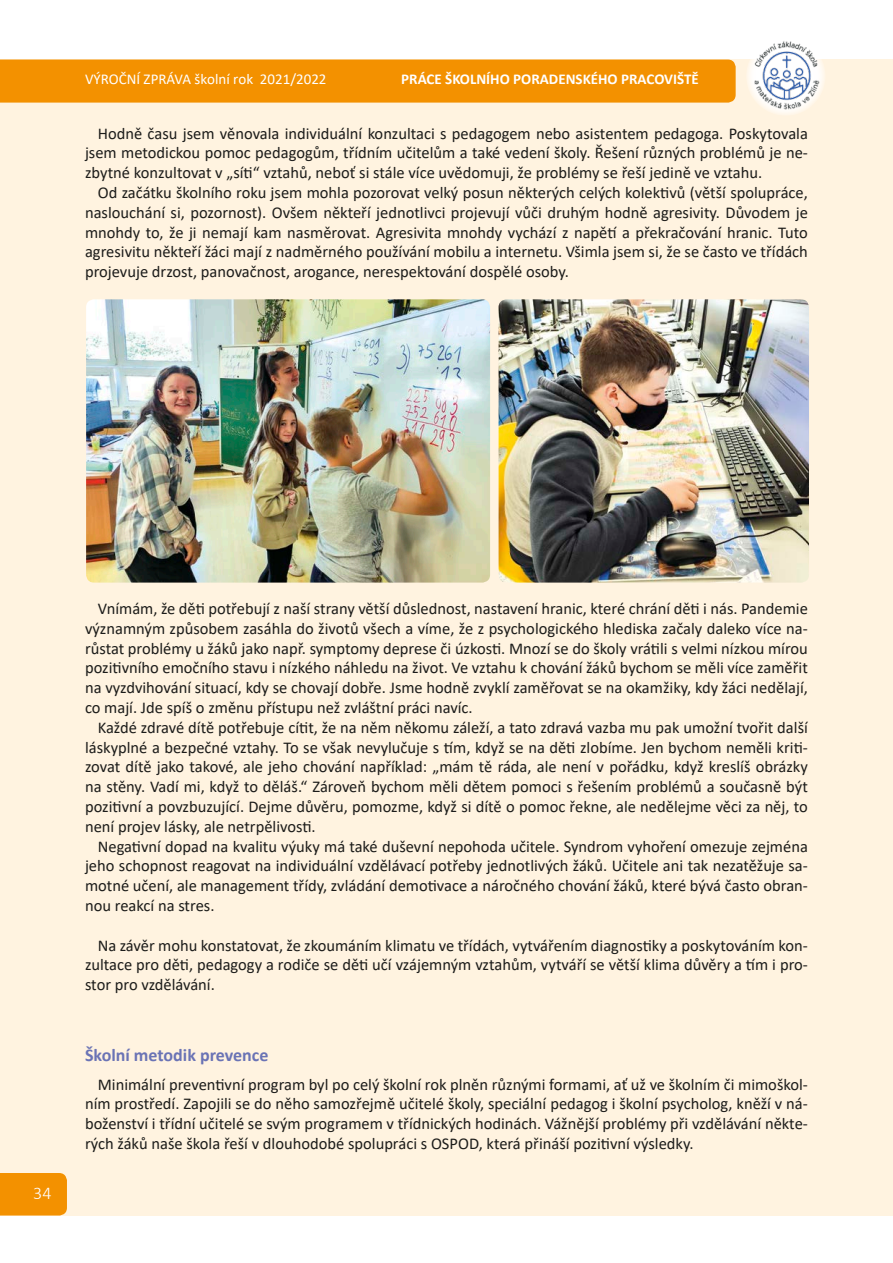
<style>
.page{position:relative;width:893px;height:1263px;background:#fff}
.page>*{position:absolute;margin:0;border:0;box-sizing:border-box;transform-origin:0 0}
.t1{font:700 18px "Calibri";color:#6a73b5}
.t2{font:300 18px "Calibri";color:#fff}
.t3{font:16.5px/19.8px "Calibri";color:#1c1c1a;text-align:justify}
.t4{font:700 15px "Calibri";color:#fff}
.t5{font:15px "Calibri";color:#fff}
</style>
<div class="page">
<div style="left:0;top:60px;width:893px;height:1155px;background:#fff3e0"></div>
<div style="left:0;top:1173px;width:67px;height:42px;background:#f39100"></div>
<div style="left:0;top:60px;width:736px;height:43px;background:#f39100"></div>
<div style="left:746px;top:36px;width:80px;height:80px;background:#fff7eb;border-radius:50%"></div>
<img style="left:750px;top:37px;width:71px;height:75px">
<img style="left:86px;top:299px;width:404px;height:284px">
<img style="left:499px;top:299px;width:310px;height:284px">
<p class="t5" style="left:85px;top:68px;width:243px">VÝROČNÍ ZPRÁVA školní rok 2021/2022</p>
<p class="t4" style="left:401px;top:68px;width:299px">PRÁCE ŠKOLNÍHO PORADENSKÉHO PRACOVIŠTĚ</p>
<p class="t3" style="left:85px;top:123px;width:724px;text-indent:13px">Hodně času jsem věnovala individuální konzultaci s pedagogem nebo asistentem pedagoga. Poskytovala jsem metodickou pomoc pedagogům, třídním učitelům a také vedení školy. Řešení různých problémů je ne&shy;zbytné konzultovat v „síti“ vztahů, neboť si stále více uvědomuji, že problémy se řeší jedině ve vztahu.</p>
<p class="t3" style="left:85px;top:182px;width:724px;text-indent:13px">Od začátku školního roku jsem mohla pozorovat velký posun některých celých kolektivů (větší spolupráce, naslouchání si, pozornost). Ovšem někteří jednotlivci projevují vůči druhým hodně agresivity. Důvodem je mnohdy to, že ji nemají kam nasměrovat. Agresivita mnohdy vychází z napětí a překračování hranic. Tuto agresivitu někteří žáci mají z nadměrného používání mobilu a internetu. Všimla jsem si, že se často ve třídách projevuje drzost, panovačnost, arogance, nerespektování dospělé osoby.</p>
<p class="t2" style="left:33px;top:1182px;width:20px">34</p>
<p class="t3" style="left:85px;top:598px;width:724px;text-indent:13px">Vnímám, že děti potřebují z naší strany větší důslednost, nastavení hranic, které chrání děti i nás. Pandemie významným způsobem zasáhla do životů všech a víme, že z psychologického hlediska začaly daleko více na&shy;růstat problémy u žáků jako např. symptomy deprese či úzkosti. Mnozí se do školy vrátili s velmi nízkou mírou pozitivního emočního stavu i nízkého náhledu na život. Ve vztahu k chování žáků bychom se měli více zaměřit na vyzdvihování situací, kdy se chovají dobře. Jsme hodně zvyklí zaměřovat se na okamžiky, kdy žáci nedělají, co mají. Jde spíš o změnu přístupu než zvláštní práci navíc.</p>
<p class="t3" style="left:85px;top:717px;width:724px;text-indent:13px">Každé zdravé dítě potřebuje cítit, že na něm někomu záleží, a tato zdravá vazba mu pak umožní tvořit další láskyplné a bezpečné vztahy. To se však nevylučuje s tím, když se na děti zlobíme. Jen bychom neměli kriti&shy;zovat dítě jako takové, ale jeho chování například: „mám tě ráda, ale není v pořádku, když kreslíš obrázky na stěny. Vadí mi, když to děláš.“ Zároveň bychom měli dětem pomoci s řešením problémů a současně být pozitivní a povzbuzující. Dejme důvěru, pomozme, když si dítě o pomoc řekne, ale nedělejme věci za něj, to není projev lásky, ale netrpělivosti.</p>
<p class="t3" style="left:85px;top:836px;width:724px;text-indent:13px">Negativní dopad na kvalitu výuky má také duševní nepohoda učitele. Syndrom vyhoření omezuje zejména jeho schopnost reagovat na individuální vzdělávací potřeby jednotlivých žáků. Učitele ani tak nezatěžuje sa&shy;motné učení, ale management třídy, zvládání demotivace a náročného chování žáků, které bývá často obran&shy;nou reakcí na stres.</p>
<p class="t3" style="left:85px;top:935px;width:724px;text-indent:13px">Na závěr mohu konstatovat, že zkoumáním klimatu ve třídách, vytvářením diagnostiky a poskytováním kon&shy;zultace pro děti, pedagogy a rodiče se děti učí vzájemným vztahům, vytváří se větší klima důvěry a tím i pro&shy;stor pro vzdělávání.</p>
<p class="t1" style="left:85px;top:1042px;width:185px">Školní metodik prevence</p>
<p class="t3" style="left:85px;top:1074px;width:724px;text-indent:13px">Minimální preventivní program byl po celý školní rok plněn různými formami, ať už ve školním či mimoškol&shy;ním prostředí. Zapojili se do něho samozřejmě učitelé školy, speciální pedagog i školní psycholog, kněží v ná&shy;boženství i třídní učitelé se svým programem v třídnických hodinách. Vážnější problémy při vzdělávání někte&shy;rých žáků naše škola řeší v dlouhodobé spolupráci s OSPOD, která přináší pozitivní výsledky.</p>
</div>
